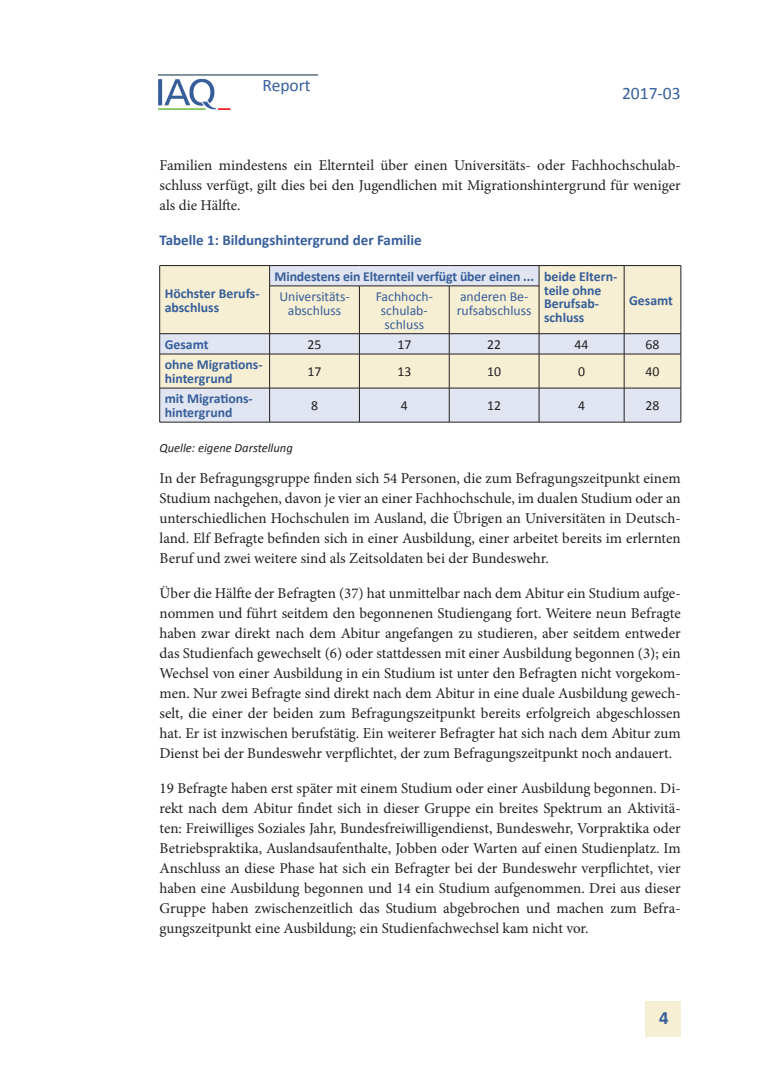
<style>
.page{position:relative;width:780px;height:1088px;background:#fff}
.page>*{position:absolute;margin:0;border:0;box-sizing:border-box;transform-origin:0 0}
.t1{font:700 18.75px "Calibri";color:#365e9a}
.t2{font:17.5px "Calibri";color:#355f9b}
.t3{font:17.5px "Calibri";color:#365e9a}
.t4{font:15px/20px "Minion Pro";color:#231f20;text-align:justify}
.t5{font:700 15px "Calibri";color:#365e9a}
.t6{font:700 13.75px/13.8px "Calibri";color:#365e9a}
.t7{font:13.75px/13.8px "Calibri";color:#365e9a;text-align:center}
.t8{font:13.75px "Calibri";color:#231f20}
.Quelle{font:italic 12.5px "Calibri";color:#231f20}
</style>
<div class="page">
<img style="left:159px;top:74px;width:158px;height:36px">
<div style="left:645px;top:1001px;width:35px;height:35px;background:#f7efd3"></div>
<svg style="left:160px;top:266px;width:520px;height:156px;background:#eae7dc"></svg>
<hr style="left:159px;top:265px;width:110px;height:1px;background:#231f20">
<svg style="left:159px;top:266px;width:1px;height:20px"></svg>
<hr style="left:159px;top:286px;width:1px;height:47px;background:#231f20">
<hr style="left:269px;top:265px;width:90px;height:1px;background:#231f20">
<svg style="left:269px;top:266px;width:1px;height:20px"></svg>
<hr style="left:359px;top:265px;width:90px;height:1px;background:#231f20">
<hr style="left:449px;top:265px;width:90px;height:1px;background:#231f20">
<hr style="left:539px;top:265px;width:85px;height:1px;background:#231f20">
<svg style="left:539px;top:266px;width:1px;height:20px"></svg>
<hr style="left:624px;top:265px;width:57px;height:1px;background:#231f20">
<svg style="left:624px;top:266px;width:1px;height:20px"></svg>
<svg style="left:680px;top:266px;width:1px;height:20px"></svg>
<hr style="left:624px;top:286px;width:1px;height:47px;background:#231f20">
<hr style="left:680px;top:286px;width:1px;height:47px;background:#231f20">
<hr style="left:269px;top:286px;width:90px;height:1px;background:#231f20">
<hr style="left:269px;top:286px;width:1px;height:47px;background:#231f20">
<hr style="left:359px;top:286px;width:90px;height:1px;background:#231f20">
<hr style="left:359px;top:286px;width:1px;height:47px;background:#231f20">
<hr style="left:449px;top:286px;width:90px;height:1px;background:#231f20">
<hr style="left:449px;top:286px;width:1px;height:47px;background:#231f20">
<hr style="left:539px;top:286px;width:1px;height:47px;background:#231f20">
<hr style="left:159px;top:333px;width:110px;height:1px;background:#231f20">
<svg style="left:159px;top:334px;width:1px;height:20px"></svg>
<hr style="left:269px;top:333px;width:90px;height:1px;background:#231f20">
<svg style="left:269px;top:334px;width:1px;height:20px"></svg>
<hr style="left:359px;top:333px;width:90px;height:1px;background:#231f20">
<svg style="left:359px;top:334px;width:1px;height:20px"></svg>
<hr style="left:449px;top:333px;width:90px;height:1px;background:#231f20">
<svg style="left:449px;top:334px;width:1px;height:20px"></svg>
<hr style="left:539px;top:333px;width:85px;height:1px;background:#231f20">
<svg style="left:539px;top:334px;width:1px;height:20px"></svg>
<hr style="left:624px;top:333px;width:57px;height:1px;background:#231f20">
<svg style="left:624px;top:334px;width:1px;height:20px"></svg>
<svg style="left:680px;top:334px;width:1px;height:20px"></svg>
<hr style="left:159px;top:354px;width:110px;height:1px;background:#231f20">
<hr style="left:159px;top:354px;width:1px;height:34px;background:#231f20">
<hr style="left:269px;top:354px;width:90px;height:1px;background:#231f20">
<hr style="left:269px;top:354px;width:1px;height:34px;background:#231f20">
<hr style="left:359px;top:354px;width:90px;height:1px;background:#231f20">
<hr style="left:359px;top:354px;width:1px;height:34px;background:#231f20">
<hr style="left:449px;top:354px;width:90px;height:1px;background:#231f20">
<hr style="left:449px;top:354px;width:1px;height:34px;background:#231f20">
<hr style="left:539px;top:354px;width:85px;height:1px;background:#231f20">
<hr style="left:539px;top:354px;width:1px;height:34px;background:#231f20">
<hr style="left:624px;top:354px;width:57px;height:1px;background:#231f20">
<hr style="left:624px;top:354px;width:1px;height:34px;background:#231f20">
<hr style="left:680px;top:354px;width:1px;height:34px;background:#231f20">
<hr style="left:159px;top:388px;width:110px;height:1px;background:#231f20">
<hr style="left:159px;top:388px;width:1px;height:34px;background:#231f20">
<hr style="left:269px;top:388px;width:90px;height:1px;background:#231f20">
<hr style="left:269px;top:388px;width:1px;height:34px;background:#231f20">
<hr style="left:359px;top:388px;width:90px;height:1px;background:#231f20">
<hr style="left:359px;top:388px;width:1px;height:34px;background:#231f20">
<hr style="left:449px;top:388px;width:90px;height:1px;background:#231f20">
<hr style="left:449px;top:388px;width:1px;height:34px;background:#231f20">
<hr style="left:539px;top:388px;width:85px;height:1px;background:#231f20">
<hr style="left:539px;top:388px;width:1px;height:34px;background:#231f20">
<hr style="left:624px;top:388px;width:57px;height:1px;background:#231f20">
<hr style="left:624px;top:388px;width:1px;height:34px;background:#231f20">
<hr style="left:680px;top:388px;width:1px;height:34px;background:#231f20">
<hr style="left:159px;top:422px;width:110px;height:1px;background:#231f20">
<hr style="left:269px;top:422px;width:90px;height:1px;background:#231f20">
<hr style="left:359px;top:422px;width:90px;height:1px;background:#231f20">
<hr style="left:449px;top:422px;width:90px;height:1px;background:#231f20">
<hr style="left:539px;top:422px;width:85px;height:1px;background:#231f20">
<hr style="left:624px;top:422px;width:57px;height:1px;background:#231f20">
<p class="t3" style="left:262px;top:74px;width:50px">Report</p>
<p class="t2" style="left:622px;top:82px;width:60px">2017-03</p>
<p class="t4" style="left:159px;top:156px;width:522px">Familien mindestens ein Elternteil über einen Universitäts- oder Fachhochschulab&shy;schluss verfügt, gilt dies bei den Jugendlichen mit Migrationshintergrund für weniger als die Hälfte.</p>
<p class="t5" style="left:159px;top:231px;width:264px">Tabelle 1: Bildungshintergrund der Familie</p>
<p class="t6" style="left:165px;top:286px;width:96px">Höchster Berufs&shy;abschluss</p>
<p class="t6" style="left:274px;top:269px;width:261px">Mindestens ein Elternteil verfügt über einen ...</p>
<p class="t6" style="left:544px;top:269px;width:75px">beide Eltern&shy;teile ohne<br>Berufsab&shy;schluss</p>
<p class="t7" style="left:375px;top:290px;width:59px">Fachhoch&shy;schulab&shy;schluss</p>
<p class="t7" style="left:457px;top:290px;width:76px;text-align:left">anderen Be&shy;rufsabschluss</p>
<p class="t7" style="left:279px;top:290px;width:72px">Universitäts-</p>
<p class="t6" style="left:629px;top:293px;width:45px">Gesamt</p>
<p class="t7" style="left:288px;top:303px;width:55px">abschluss</p>
<p class="t6" style="left:165px;top:338px;width:45px">Gesamt</p>
<p class="t8" style="left:307px;top:336px;width:15px">25</p>
<p class="t8" style="left:397px;top:336px;width:15px">17</p>
<p class="t8" style="left:487px;top:336px;width:15px">22</p>
<p class="t8" style="left:574px;top:336px;width:15px">44</p>
<p class="t8" style="left:645px;top:336px;width:15px">68</p>
<p class="t6" style="left:165px;top:358px;width:99px">ohne Migrations&shy;hintergrund</p>
<p class="t8" style="left:307px;top:363px;width:15px">17</p>
<p class="t8" style="left:397px;top:363px;width:15px">13</p>
<p class="t8" style="left:487px;top:363px;width:15px">10</p>
<p class="t8" style="left:578px;top:363px;width:8px">0</p>
<p class="t8" style="left:645px;top:363px;width:15px">40</p>
<p class="t6" style="left:165px;top:392px;width:90px">mit Migrations&shy;hintergrund</p>
<p class="t8" style="left:311px;top:397px;width:8px">8</p>
<p class="t8" style="left:401px;top:397px;width:8px">4</p>
<p class="t8" style="left:487px;top:397px;width:15px">12</p>
<p class="t8" style="left:578px;top:397px;width:8px">4</p>
<p class="t8" style="left:645px;top:397px;width:15px">28</p>
<p class="Quelle" style="left:159px;top:440px;width:135px">Quelle: eigene Darstellung</p>
<p class="t4" style="left:159px;top:468px;width:522px">In der Befragungsgruppe finden sich 54 Personen, die zum Befragungszeitpunkt einem Studium nachgehen, davon je vier an einer Fachhochschule, im dualen Studium oder an unterschiedlichen Hochschulen im Ausland, die Übrigen an Universitäten in Deutsch&shy;land. Elf Befragte befinden sich in einer Ausbildung, einer arbeitet bereits im erlernten Beruf und zwei weitere sind als Zeitsoldaten bei der Bundeswehr.</p>
<p class="t4" style="left:159px;top:583px;width:522px">Über die Hälfte der Befragten (37) hat unmittelbar nach dem Abitur ein Studium aufge&shy;nommen und führt seitdem den begonnenen Studiengang fort. Weitere neun Befragte haben zwar direkt nach dem Abitur angefangen zu studieren, aber seitdem entweder das Studienfach gewechselt (6) oder stattdessen mit einer Ausbildung begonnen (3); ein Wechsel von einer Ausbildung in ein Studium ist unter den Befragten nicht vorgekom&shy;men. Nur zwei Befragte sind direkt nach dem Abitur in eine duale Ausbildung gewech&shy;selt, die einer der beiden zum Befragungszeitpunkt bereits erfolgreich abgeschlossen hat. Er ist inzwischen berufstätig. Ein weiterer Befragter hat sich nach dem Abitur zum Dienst bei der Bundeswehr verpflichtet, der zum Befragungszeitpunkt noch andauert.</p>
<p class="t4" style="left:159px;top:778px;width:522px">19 Befragte haben erst später mit einem Studium oder einer Ausbildung begonnen. Di&shy;rekt nach dem Abitur findet sich in dieser Gruppe ein breites Spektrum an Aktivitä&shy;ten: Freiwilliges Soziales Jahr, Bundesfreiwilligendienst, Bundeswehr, Vorpraktika oder Betriebspraktika, Auslandsaufenthalte, Jobben oder Warten auf einen Studienplatz. Im Anschluss an diese Phase hat sich ein Befragter bei der Bundeswehr verpflichtet, vier haben eine Ausbildung begonnen und 14 ein Studium aufgenommen. Drei aus dieser Gruppe haben zwischenzeitlich das Studium abgebrochen und machen zum Befra&shy;gungszeitpunkt eine Ausbildung; ein Studienfachwechsel kam nicht vor.</p>
<p class="t1" style="left:659px;top:1006px;width:11px">4</p>
</div>
